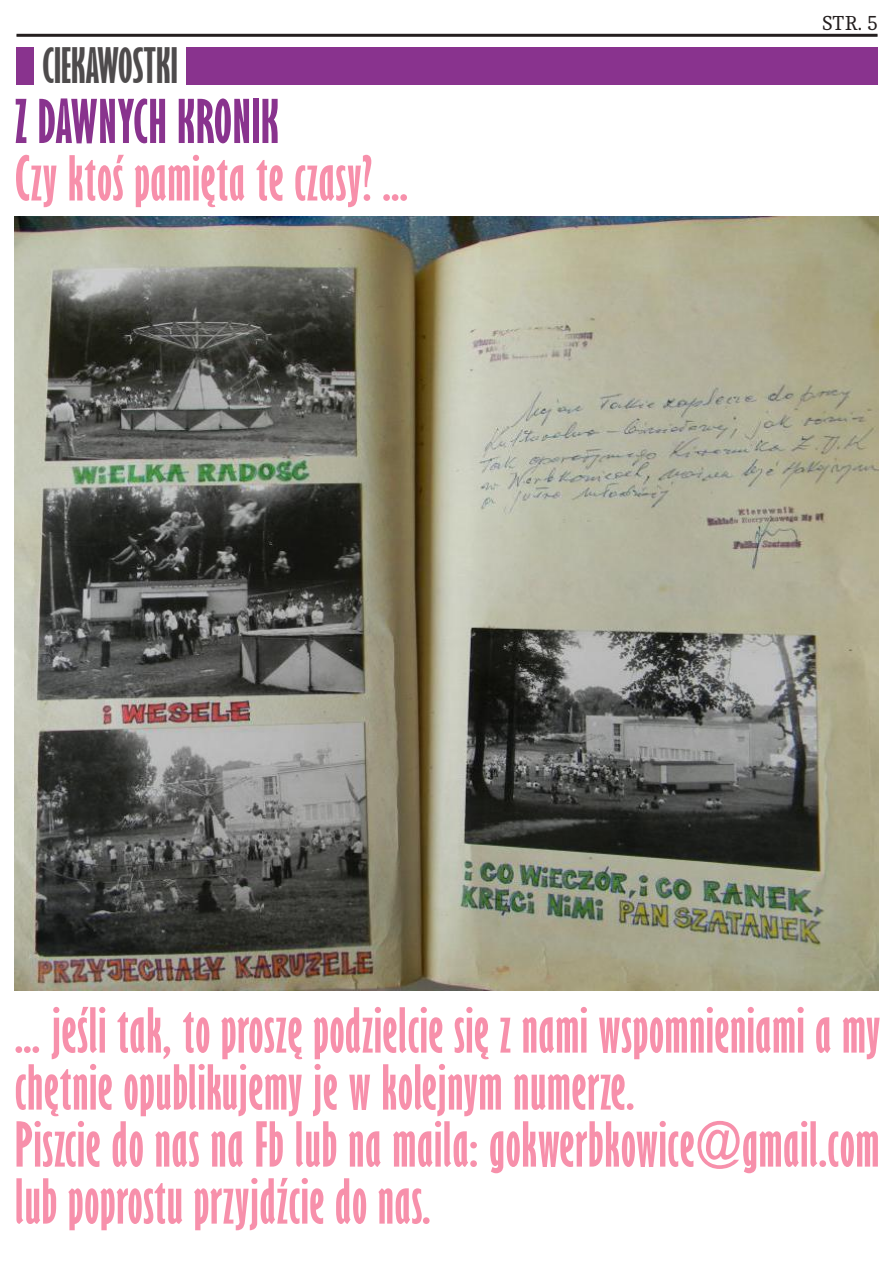
<style>
.page{position:relative;width:893px;height:1263px;background:#fff}
.page>*{position:absolute;margin:0;border:0;box-sizing:border-box;transform-origin:0 0}
.t1{font:700 extra-condensed 57px/57px "Gill Sans";letter-spacing:.015em;color:#f790ab}
.t2{font:700 extra-condensed 55.5px "Gill Sans";letter-spacing:.015em;color:#89338e}
.t3{font:700 extra-condensed 45px "Gill Sans";color:#4e4b4c}
.t4{font:21px "Caladea";color:#241f1f}
</style>
<div class="page">
<hr style="left:16px;top:34px;width:861px;height:3px;background:#241f1f">
<div style="left:16px;top:47px;width:18px;height:38px;background:#89338e"></div>
<div style="left:186px;top:47px;width:691px;height:38px;background:#89338e"></div>
<img style="left:15px;top:217px;width:863px;height:773px">
<p class="t3" style="left:42px;top:38px;width:137px">CIEKAWOSTKI</p>
<p class="t2" style="left:15px;top:88px;width:265px">Z DAWNYCH KRONIK</p>
<p class="t1" style="left:15px;top:150px;width:394px">Czy ktoś pamięta te czasy? ...</p>
<p class="t4" style="left:822px;top:10px;width:58px">STR. 5</p>
<p class="t1" style="left:15px;top:1002px;width:867px">... jeśli tak, to proszę podzielcie się z nami wspomnieniami a my chętnie opublikujemy je w kolejnym numerze.<br>Piszcie do nas na Fb lub na maila: gokwerbkowice@gmail.com lub poprostu przyjdźcie do nas.</p>
</div>
